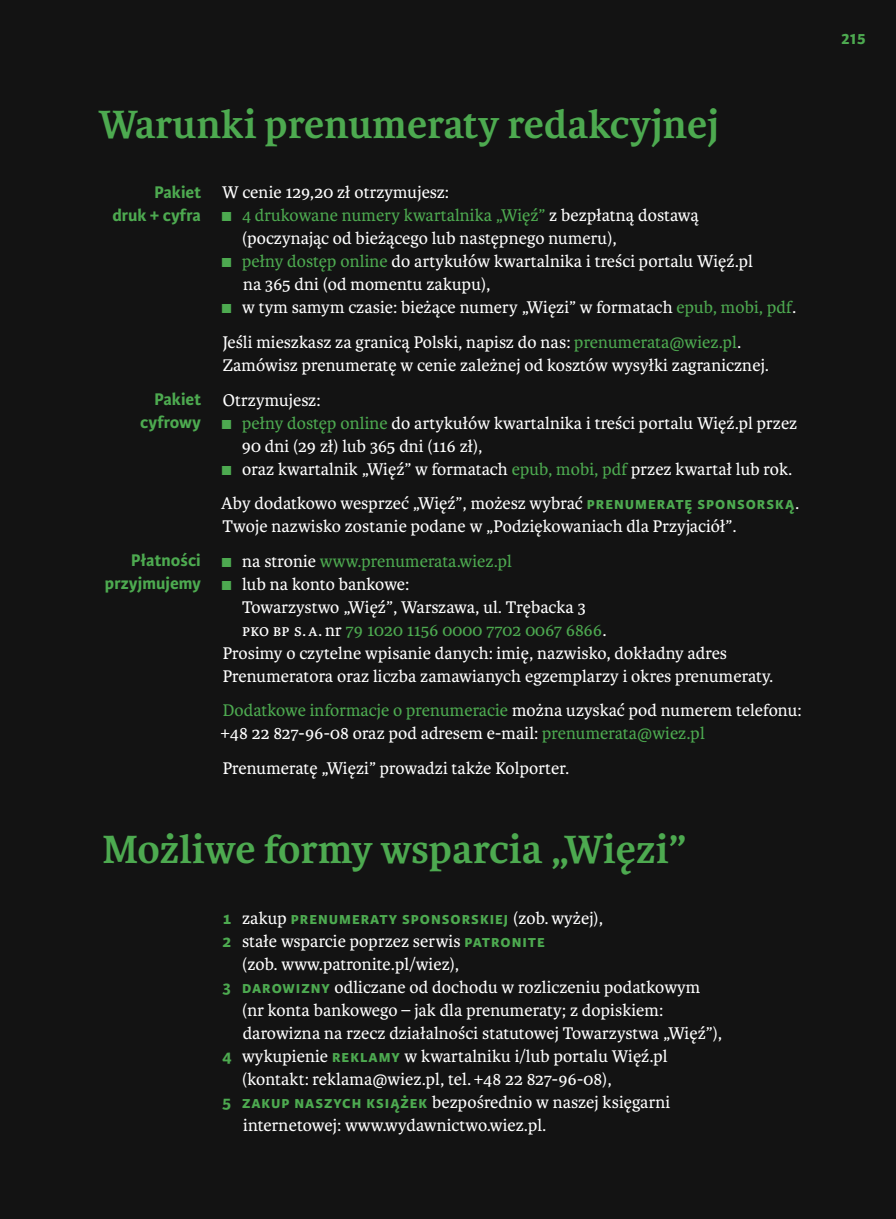
<style>
.page{position:relative;width:896px;height:1219px;background:#131313}
.page>*{position:absolute;margin:0;border:0;box-sizing:border-box;transform-origin:0 0}
.t1{font:700 42px "Karmina";letter-spacing:.005em;color:#4daa50}
.t2{font:700 20px "Karmina Sans";color:#4daa50}
.t3{font:18px/23px "Karmina";letter-spacing:.005em;color:#fff}
.t4{font:700 18px/23px "Karmina Sans";letter-spacing:.005em;color:#4daa50;text-align:right}
.t5{font:18px "Karmina";letter-spacing:.005em;color:#4daa50}
.s1{color:#4daa50}
.s2{font-family:"Karmina Sans";font-weight:700;color:#4daa50}
.s3{color:#fff}
.s4{font-family:"Karmina";font-weight:400;color:#fff}
</style>
<div class="page">
<h1 class="t1" style="left:98px;top:100px;width:622px">Warunki prenumeraty redakcyjnej</h1>
<p class="t3" style="left:242px;top:181px;width:555px;text-indent:-20px">W cenie 129,20 zł otrzymujesz:<br><span class="s1">4 drukowane numery kwartalnika „Więź”</span> z bezpłatną dostawą<br>(poczynając od bieżącego lub następnego numeru),<br><span class="s1">pełny dostęp online</span> do artykułów kwartalnika i treści portalu Więź.pl<br>na 365 dni (od momentu zakupu),<br>w tym samym czasie: bieżące numery „Więzi” w formatach <span class="s1">epub, mobi, pdf</span>.</p>
<p class="t3" style="left:223px;top:331px;width:548px">Jeśli mieszkasz za granicą Polski, napisz do nas: <span class="s1">prenumerata@wiez.pl</span>.<br>Zamówisz prenumeratę w cenie zależnej od kosztów wysyłki zagranicznej.</p>
<p class="t3" style="left:241px;top:388px;width:557px;text-indent:-18px">Otrzymujesz:<br><span class="s1">pełny dostęp online</span> do artykułów kwartalnika i treści portalu Więź.pl przez 90 dni (29 zł) lub 365 dni (116 zł),<br>oraz kwartalnik „Więź” w formatach <span class="s1">epub, mobi, pdf</span> przez kwartał lub rok.</p>
<p class="t3" style="left:221px;top:492px;width:405px">Aby dodatkowo wesprzeć „Więź”, możesz wybrać <span class="s2">PR ENUM</span></p>
<p class="t4" style="left:648px;top:492px;width:19px">ERATĘ</p>
<p class="t4" style="left:697px;top:492px;width:11px">SPONSORSKĄ</p>
<p class="t3" style="left:795px;top:492px;width:6px">.</p>
<p class="t3" style="left:242px;top:509px;width:496px;line-height:34.6px;text-indent:-20px">Twoje nazwisko zostanie podane w „Podziękowaniach dla Przyjaciół”. na stronie <span class="s1">www.prenumerata.wiez.pl</span></p>
<p class="t3" style="left:242px;top:572px;width:169px">lub na konto bankowe:</p>
<p class="t3" style="left:242px;top:595px;width:345px">Towarzystwo „Więź”, Warszawa, ul. Trębacka 3</p>
<p class="t5" style="left:242px;top:620px;width:366px"><span class="s3">PKO BP S.A. nr</span> 79 1020 1156 0000 7702 0067 6866<span class="s3">.</span></p>
<p class="t3" style="left:223px;top:641px;width:506px">Prosimy o czytelne wpisanie danych: imię, nazwisko, dokładny adres</p>
<p class="t3" style="left:223px;top:664px;width:552px">Prenumeratora oraz liczba zamawianych egzemplarzy i okres prenumeraty.</p>
<p class="t3" style="left:220px;top:699px;width:583px"><span class="s1">Dodatkowe informacje o prenumeracie</span> można uzyskać pod numerem telefonu: +48 22 827-96-08 oraz pod adresem e-mail: <span class="s1">prenumerata@wiez.pl</span></p>
<p class="t3" style="left:223px;top:756px;width:348px">Prenumeratę „Więzi” prowadzi także Kolporter.</p>
<p class="t4" style="left:112px;top:181px;width:90px">Pakiet<br>druk + cyfra</p>
<p class="t4" style="left:140px;top:388px;width:62px">Pakiet cyfrowy</p>
<p class="t4" style="left:105px;top:549px;width:98px">Płatności przyjmujemy</p>
<h1 class="t1" style="left:102px;top:825px;width:585px">Możliwe formy wsparcia „Więzi”</h1>
<p class="t4" style="left:222px;top:906px;width:108px">1 <span class="s4">zakup</span> PR ENUM</p>
<p class="t4" style="left:352px;top:906px;width:61px">ERATy SPONSORSK</p>
<p class="t3" style="left:490px;top:906px;width:115px"><span class="s2">iej</span> (zob. wyżej),</p>
<p class="t3" style="left:222px;top:929px;width:323px"><span class="s2">2</span> stałe wsparcie poprzez serwis <span class="s2">Patr onite</span></p>
<p class="t3" style="left:242px;top:952px;width:218px">(zob. www.patronite.pl/wiez),</p>
<p class="t3" style="left:222px;top:975px;width:480px"><span class="s2">3 dar owizny</span> odliczane od dochodu w rozliczeniu podatkowym</p>
<p class="t3" style="left:242px;top:998px;width:422px">(nr konta bankowego – jak dla prenumeraty; z dopiskiem:</p>
<p class="t3" style="left:243px;top:1021px;width:481px">darowizna na rzecz działalności statutowej Towarzystwa „Więź”),</p>
<p class="t3" style="left:222px;top:1044px;width:447px"><span class="s2">4</span> wykupienie <span class="s2">rekl amy</span> w kwartalniku i/lub portalu Więź.pl</p>
<p class="t3" style="left:242px;top:1067px;width:371px">(kontakt: reklama@wiez.pl, tel. +48 22 827-96-08),</p>
<p class="t3" style="left:222px;top:1090px;width:449px"><span class="s2">5 zakup naszych książe k</span> bezpośrednio w naszej księgarni</p>
<p class="t3" style="left:243px;top:1113px;width:305px">internetowej: www.wydawnictwo.wiez.pl.</p>
<p class="t2" style="left:841px;top:26px;width:26px">215</p>
</div>
